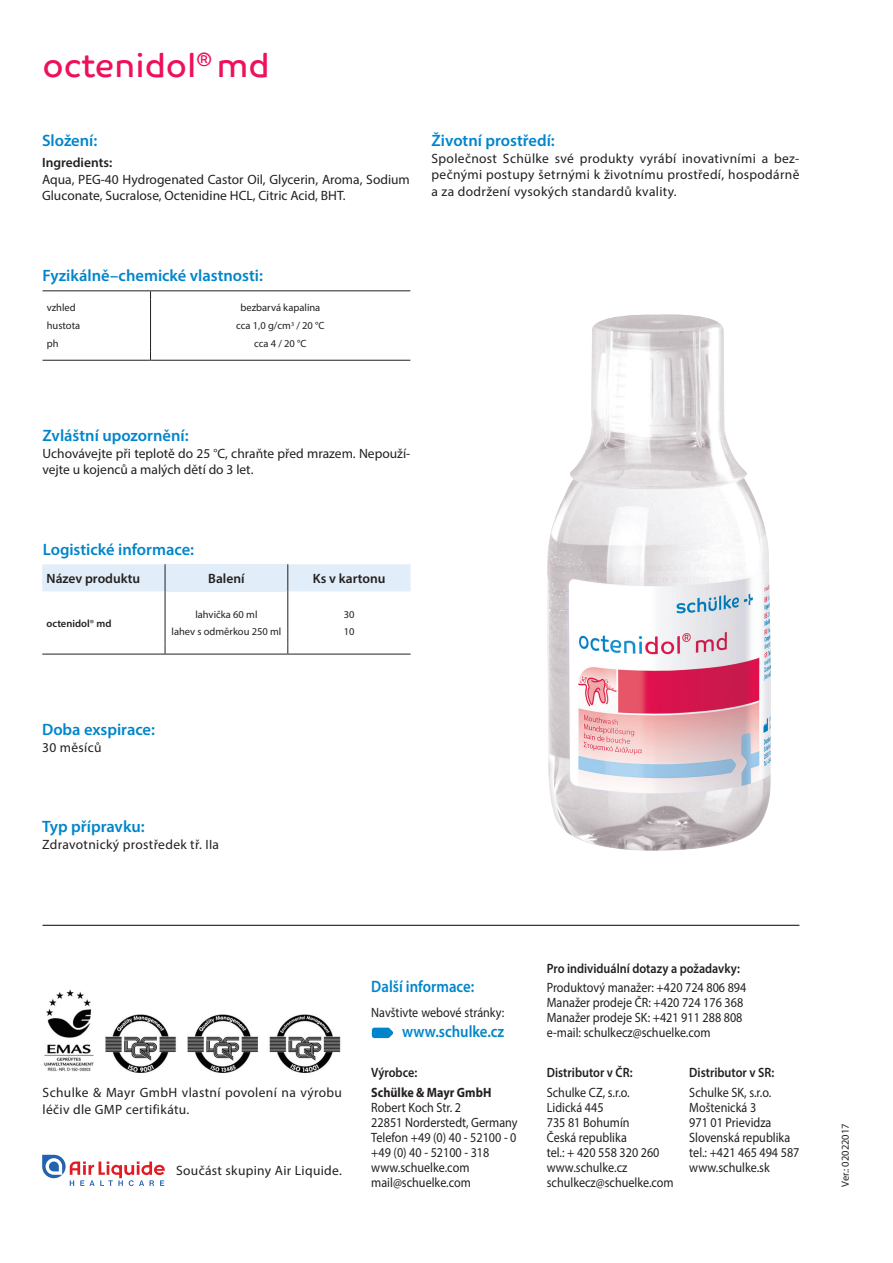
<style>
.page{position:relative;width:893px;height:1263px;background:#fff}
.page>*{position:absolute;margin:0;border:0;box-sizing:border-box;transform-origin:0 0}
.t1{font:33px "Co Text";color:#ee1059}
.t2{font:600 16.5px "Myriad Pro";color:#0085cb}
.t3{font:600 16.5px "Myriad Pro";color:#0085cb;scale:.9 1}
.t4{font:13.5px/15px "Myriad Pro";color:#231f20;scale:.9 1}
.t5{font:13.5px/16.5px "Myriad Pro";color:#231f20}
.t6{font:13.5px/16.5px "Myriad Pro";letter-spacing:.025em;color:#231f20}
.t7{font:600 13.5px "Myriad Pro";color:#231f20;scale:.9 1}
.t8{font:600 13.5px "Myriad Pro";color:#231f20}
.t9{font:700 13.5px "Myriad Pro";color:#231f20;scale:.9 1}
.t10{font:10.5px/18px "Myriad Pro";color:#231f20}
.t11{font:600 10.5px "Myriad Pro";color:#231f20}
.s1{font-stretch:condensed}
.s2{font-weight:400}
</style>
<div class="page">
<svg style="left:42px;top:1155px;width:123px;height:31px"></svg>
<hr style="left:43px;top:290px;width:108px;height:1px;background:#231f20">
<hr style="left:151px;top:290px;width:259px;height:1px;background:#231f20">
<hr style="left:150px;top:299px;width:1px;height:53px;background:#231f20">
<hr style="left:43px;top:360px;width:108px;height:1px;background:#231f20">
<hr style="left:151px;top:360px;width:259px;height:1px;background:#231f20">
<svg style="left:42px;top:564px;width:369px;height:38px"></svg>
<hr style="left:165px;top:602px;width:1px;height:41px;background:#231f20">
<hr style="left:287px;top:602px;width:1px;height:41px;background:#231f20">
<hr style="left:42px;top:654px;width:123px;height:1px;background:#231f20">
<hr style="left:165px;top:654px;width:123px;height:1px;background:#231f20">
<hr style="left:288px;top:654px;width:123px;height:1px;background:#231f20">
<img style="left:547px;top:314px;width:224px;height:537px">
<hr style="left:43px;top:925px;width:756px;height:1px;background:#231f20">
<img style="left:44px;top:989px;width:297px;height:84px">
<svg style="left:372px;top:1028px;width:21px;height:10px"></svg>
<h1 class="t1" style="left:43px;top:46px;width:229px">octenidol<sup>®</sup> md</h1>
<p class="t2" style="left:42px;top:130px;width:57px">Složení:</p>
<p class="t8" style="left:42px;top:154px;width:72px">Ingredients:</p>
<p class="t5" style="left:42px;top:171px;width:369px">Aqua, PEG-40 Hydrogenated Castor Oil, Glycerin, Aroma, Sodium<br>Gluconate, Sucralose, Octenidine HCL, Citric Acid, BHT.</p>
<p class="t2" style="left:432px;top:130px;width:125px">Životní prostředí:</p>
<p class="t5" style="left:432px;top:150px;width:369px;text-align:justify">Společnost Schülke své produkty vyrábí inovativními a bez&shy;pečnými postupy šetrnými k životnímu prostředí, hospodárně a za dodržení vysokých standardů kvality.</p>
<p class="t2" style="left:43px;top:265px;width:222px">Fyzikálně–chemické vlastnosti:</p>
<p class="t10" style="left:47px;top:299px;width:35px">vzhled hustota ph</p>
<p class="t10" style="left:236px;top:299px;width:90px;text-align:center">bezbarvá kapalina cca 1,0 g/cm<sup>3</sup> / 20 °C cca 4 / 20 °C</p>
<p class="t2" style="left:43px;top:425px;width:148px">Zvláštní upozornění:</p>
<p class="t5" style="left:43px;top:445px;width:369px">Uchovávejte při teplotě do 25 <span class="s1">°</span>C, chraňte před mrazem. Nepouží&shy;vejte u kojenců a malých dětí do 3 let.</p>
<p class="t2" style="left:43px;top:539px;width:153px">Logistické informace:</p>
<p class="t8" style="left:47px;top:570px;width:95px">Název produktu</p>
<p class="t8" style="left:208px;top:570px;width:38px">Balení</p>
<p class="t8" style="left:313px;top:570px;width:74px">Ks v kartonu</p>
<p class="t11" style="left:47px;top:616px;width:66px">octenidol<span class="s2">®</span> md</p>
<p class="t10" style="left:172px;top:606px;width:111px;line-height:16.5px;text-align:center">lahvička 60 ml<br>lahev s odměrkou 250 ml</p>
<p class="t10" style="left:344px;top:606px;width:12px;line-height:16.5px">30<br>10</p>
<p class="t2" style="left:42px;top:719px;width:114px">Doba exspirace:</p>
<p class="t6" style="left:42px;top:738px;width:61px">30 měsíců</p>
<p class="t2" style="left:42px;top:816px;width:104px">Typ přípravku:</p>
<p class="t6" style="left:42px;top:836px;width:179px">Zdravotnický prostředek tř. IIa</p>
<p class="t6" style="left:43px;top:1084px;width:301px">Schulke &amp; Mayr GmbH vlastní povolení na výrobu léčiv dle GMP certifikátu.</p>
<p class="t6" style="left:176px;top:1162px;width:167px">Součást skupiny Air Liquide.</p>
<p class="t3" style="left:371px;top:976px;width:116px">Další informace:</p>
<p class="t4" style="left:371px;top:1005px;width:149px">Navštivte webové stránky:</p>
<p class="t3" style="left:402px;top:1021px;width:115px">www.schulke.cz</p>
<p class="t7" style="left:371px;top:1064px;width:53px">Výrobce:</p>
<p class="t9" style="left:371px;top:1083px;width:135px">Schülke &amp; Mayr GmbH</p>
<p class="t4" style="left:371px;top:1099px;width:164px">Robert Koch Str. 2<br>22851 Norderstedt, Germany<br>Telefon +49 (0) 40 - 52100 - 0 +49 (0) 40 - 52100 - 318 www.schuelke.com mail@schuelke.com</p>
<p class="t7" style="left:547px;top:959px;width:216px">Pro individuální dotazy a požadavky:</p>
<p class="t4" style="left:547px;top:979px;width:223px">Produktový manažer: +420 724 806 894<br>Manažer prodeje ČR: +420 724 176 368<br>Manažer prodeje SK: +421 911 288 808 e-mail: schulkecz@schuelke.com</p>
<p class="t7" style="left:547px;top:1064px;width:97px">Distributor v ČR:</p>
<p class="t4" style="left:547px;top:1084px;width:143px">Schulke CZ, s.r.o.<br>Lidická 445<br>735 81 Bohumín<br>Česká republika<br>tel.: + 420 558 320 260 www.schulke.cz schulkecz@schuelke.com</p>
<p class="t7" style="left:689px;top:1064px;width:96px">Distributor v SR:</p>
<p class="t4" style="left:689px;top:1084px;width:124px">Schulke SK, s.r.o.<br>Moštenická 3<br>971 01 Prievidza<br>Slovenská republika tel.: +421 465 494 587 www.schulke.sk</p>
<p class="t10" style="left:836px;top:1187px;width:65px;rotate:-90deg">Ver.: 02022017</p>
</div>
